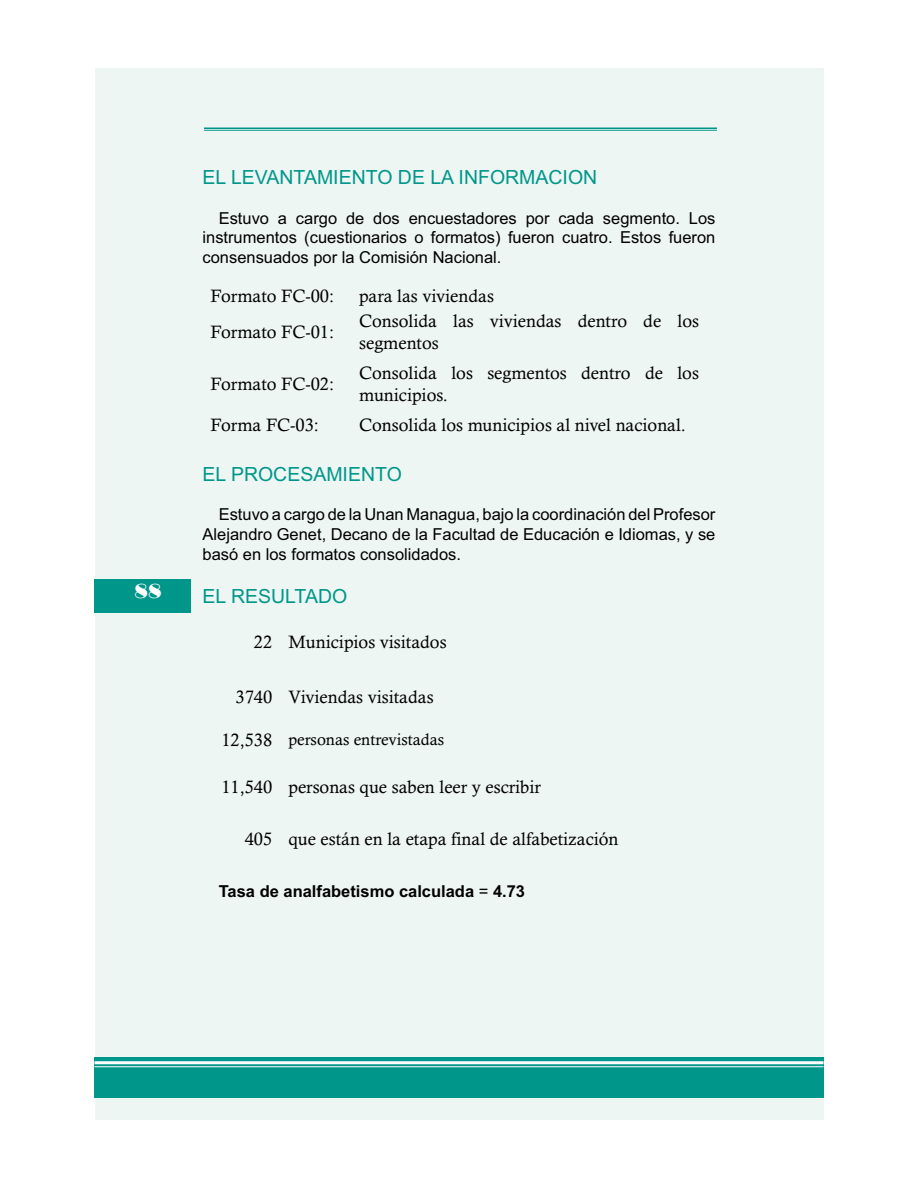
<style>
.page{position:relative;width:918px;height:1188px;background:#fff}
.page>*{position:absolute;margin:0;border:0;box-sizing:border-box;transform-origin:0 0}
.t1{font:21px "Broadway";color:#fff}
.t2{font:19.5px "Arial";color:#00978a}
.t3{font:18px/21.6px "Calisto";color:#000}
.t4{font:16.5px/19.8px "Arial";color:#000;text-align:justify}
.t5{font:700 16.5px "Arial";color:#000}
.t6{font:16.5px "Calisto";color:#000}
.s1{font-size:18px}
.s2{font-weight:400}
</style>
<div class="page">
<div style="left:95px;top:68px;width:729px;height:1052px;background:#eef6f4"></div>
<div style="left:94px;top:1058px;width:730px;height:40px;background:#00978a"></div>
<hr style="left:94px;top:1061px;width:730px;height:3px;background:#fff">
<hr style="left:94px;top:1066px;width:730px;height:1px;background:#fff">
<hr style="left:204px;top:128px;width:513px;height:1px;background:#00978a">
<hr style="left:204px;top:130px;width:513px;height:1px;background:#00978a">
<div style="left:94px;top:579px;width:97px;height:34px;background:#00978a"></div>
<p class="t1" style="left:134px;top:579px;width:29px">88</p>
<p class="t2" style="left:203px;top:170px;width:396px">EL LEVANTAMIENTO DE LA INFORMACION</p>
<p class="t4" style="left:202px;top:209px;width:514px;text-indent:16px">Estuvo a cargo de dos encuestadores por cada segmento. Los instrumentos (cuestionarios o formatos) fueron cuatro. Estos fueron consensuados por la Comisión Nacional.</p>
<p class="t3" style="left:211px;top:286px;width:125px">Formato FC-00:</p>
<p class="t3" style="left:359px;top:286px;width:136px">para las viviendas</p>
<p class="t3" style="left:211px;top:323px;width:125px">Formato FC-01:</p>
<p class="t3" style="left:359px;top:312px;width:341px">Consolida las viviendas dentro de los segmentos</p>
<p class="t3" style="left:211px;top:375px;width:125px">Formato FC-02:</p>
<p class="t3" style="left:359px;top:364px;width:341px">Consolida los segmentos dentro de los municipios.</p>
<p class="t3" style="left:211px;top:415px;width:110px">Forma FC-03:</p>
<p class="t3" style="left:359px;top:415px;width:328px">Consolida los municipios al nivel nacional.</p>
<p class="t2" style="left:203px;top:467px;width:201px">EL PROCESAMIENTO</p>
<p class="t4" style="left:202px;top:506px;width:514px;text-indent:16px">Estuvo a cargo de la Unan Managua, bajo la coordinación del Profesor Alejandro Genet, Decano de la Facultad de Educación e Idiomas, y se basó en los formatos consolidados.</p>
<p class="t2" style="left:203px;top:589px;width:146px">EL RESULTADO</p>
<p class="t3" style="left:254px;top:633px;width:194px">22 Municipios visitados</p>
<p class="t3" style="left:236px;top:688px;width:200px">3740 Viviendas visitadas</p>
<p class="t6" style="left:221px;top:733px;width:224px"><span class="s1">12,538</span> personas entrevistadas</p>
<p class="t3" style="left:221px;top:778px;width:321px">11,540 personas que saben leer y escribir</p>
<p class="t3" style="left:245px;top:830px;width:375px">405 que están en la etapa final de alfabetización</p>
<p class="t5" style="left:219px;top:885px;width:308px">Tasa de analfabetismo calculada <span class="s2">=</span> 4.73</p>
</div>
